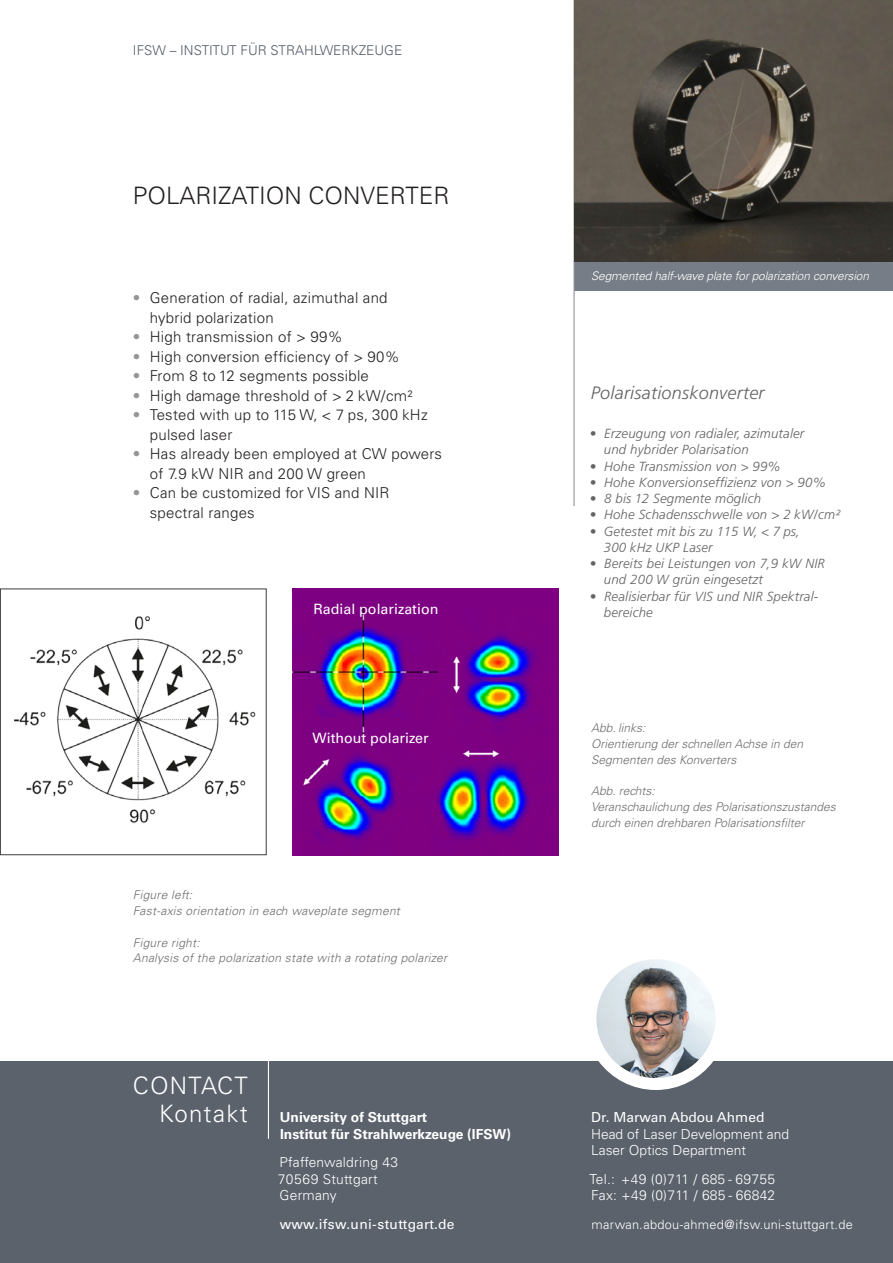
<style>
.page{position:relative;width:893px;height:1263px;background:#fff}
.page>*{position:absolute;margin:0;border:0;box-sizing:border-box;transform-origin:0 0}
.t1{font:300 24px "Univers";color:#231f20}
.t2{font:300 24px/27.8px "Univers";letter-spacing:.05em;color:#fff;text-align:right}
.t3{font:italic 300 18px "Frutiger";letter-spacing:.015em;color:#636366}
.t4{font:300 15px/19.5px "Univers";letter-spacing:.015em;color:#231f20}
.t5{font:14.25px "Univers";color:#fff}
.t6{font:300 13.8px/16.5px "Univers";letter-spacing:.02em;color:#fff}
.t7{font:700 13.8px/16.5px "Univers";color:#fff}
.t8{font:300 13.8px/16.5px "Univers";color:#fff}
.t9{font:13.8px "Univers";letter-spacing:.02em;color:#fff}
.t10{font:13.8px "Univers";color:#fff}
.t11{font:300 13.5px "Univers";color:#535b65}
.t12{font:italic 300 13.2px/16.2px "Frutiger";letter-spacing:.015em;color:#636366}
.t13{font:300 12.75px "Univers";letter-spacing:.02em;color:#fff}
.t14{font:italic 300 12px/15.8px "Univers";color:#6c6d70}
.t15{font:italic 300 12px/15.8px "Univers";letter-spacing:.02em;color:#6c6d70}
.t16{font:italic 300 11.85px "Univers";letter-spacing:-.01em;color:#fff}
.s1{color:#939598}
</style>
<div class="page">
<img style="left:596px;top:959px;width:119px;height:119px;border-radius:58px">
<div style="left:0;top:1061px;width:893px;height:202px;background:#5b626c"></div>
<div style="left:574px;top:261px;width:319px;height:30px;background:#777d86"></div>
<hr style="left:573px;top:0;width:2px;height:506px;background:#939598">
<hr style="left:268px;top:1061px;width:1px;height:78px;background:#fff">
<img style="left:574px;top:0;width:319px;height:261px">
<img style="left:293px;top:588px;width:265px;height:267px">
<img style="left:14px;top:616px;width:242px;height:208px">
<div style="left:0;top:588px;width:267px;height:267px;border:1px solid #3e3e3f"></div>
<p class="t11" style="left:133px;top:42px;width:271px">IFSW – INSTITUT FÜR STRAHLWERKZEUGE</p>
<h1 class="t1" style="left:133px;top:181px;width:318px">POLARIZATION CONVERTER</h1>
<p class="t16" style="left:591px;top:269px;width:279px">Segmented half-wave plate for polarization conversion</p>
<p class="t4" style="left:150px;top:288px;width:239px;text-indent:-17px"><span class="s1">•</span> Generation of radial, azimuthal and hybrid polarization</p>
<p class="t4" style="left:133px;top:327px;width:211px"><span class="s1">•</span> High transmission of &gt; 99%</p>
<p class="t4" style="left:133px;top:347px;width:268px"><span class="s1">•</span> High conversion efficiency of &gt; 90%</p>
<p class="t4" style="left:133px;top:366px;width:238px"><span class="s1">•</span> From 8 to 12 segments possible</p>
<p class="t4" style="left:133px;top:386px;width:281px"><span class="s1">•</span> High damage threshold of &gt; 2 kW/cm²</p>
<p class="t4" style="left:150px;top:405px;width:279px;text-indent:-17px"><span class="s1">•</span> Tested with up to 115 W, &lt; 7 ps, 300 kHz pulsed laser</p>
<p class="t4" style="left:150px;top:444px;width:294px;text-indent:-17px"><span class="s1">•</span> Has already been employed at CW powers of 7.9 kW NIR and 200 W green</p>
<p class="t4" style="left:150px;top:483px;width:241px;text-indent:-17px"><span class="s1">•</span> Can be customized for VIS and NIR spectral ranges</p>
<h2 class="t3" style="left:591px;top:383px;width:175px">Polarisationskonverter</h2>
<p class="t12" style="left:604px;top:426px;width:202px;text-indent:-14px">• Erzeugung von radialer, azimutaler und hybrider Polarisation</p>
<p class="t12" style="left:590px;top:458px;width:192px">• Hohe Transmission von &gt; 99%</p>
<p class="t12" style="left:590px;top:474px;width:237px">• Hohe Konversionseffizienz von &gt; 90%</p>
<p class="t12" style="left:590px;top:491px;width:173px">• 8 bis 12 Segmente möglich</p>
<p class="t12" style="left:590px;top:507px;width:252px">• Hohe Schadensschwelle von &gt; 2 kW/cm²</p>
<p class="t12" style="left:604px;top:523px;width:198px;text-indent:-14px">• Getestet mit bis zu 115 W, &lt; 7 ps,<br>300 kHz UKP Laser</p>
<p class="t12" style="left:604px;top:556px;width:223px;text-indent:-14px">• Bereits bei Leistungen von 7,9 kW NIR und 200 W grün eingesetzt</p>
<p class="t12" style="left:590px;top:588px;width:230px">• Realisierbar für VIS und NIR Spektral-</p>
<p class="t5" style="left:314px;top:600px;width:126px">Radial polarization</p>
<p class="t12" style="left:604px;top:604px;width:51px">bereiche</p>
<p class="t5" style="left:313px;top:730px;width:118px">Without polarizer</p>
<p class="t15" style="left:133px;top:887px;width:269px">Figure left:<br>Fast-axis orientation in each waveplate segment</p>
<p class="t15" style="left:133px;top:934px;width:316px">Figure right:<br>Analysis of the polarization state with a rotating polarizer</p>
<h1 class="t2" style="left:133px;top:1072px;width:116px">CONTACT<br>Kontakt</h1>
<p class="t7" style="left:280px;top:1109px;width:233px">University of Stuttgart<br>Institut für Strahlwerkzeuge (IFSW)</p>
<p class="t6" style="left:278px;top:1154px;width:122px">Pfaffenwaldring 43<br>70569 Stuttgart<br>Germany</p>
<p class="t9" style="left:280px;top:1216px;width:176px">www.ifsw.uni-stuttgart.de</p>
<p class="t14" style="left:591px;top:720px;width:214px">Abb. links:<br>Orientierung der schnellen Achse in den<br>Segmenten des Konverters</p>
<p class="t14" style="left:591px;top:783px;width:246px">Abb. rechts:<br>Veranschaulichung des Polarisationszustandes durch einen drehbaren Polarisationsfilter</p>
<p class="t10" style="left:591px;top:1109px;width:175px">Dr. Marwan Abdou Ahmed</p>
<p class="t8" style="left:591px;top:1126px;width:200px">Head of Laser Development and<br>Laser Optics Department</p>
<p class="t6" style="left:589px;top:1171px;width:187px">Tel.: +49 (0)711 / 685 - 69755<br>Fax: +49 (0)711 / 685 - 66842</p>
<p class="t13" style="left:591px;top:1217px;width:263px">marwan.abdou-ahmed@ifsw.uni-stuttgart.de</p>
</div>
